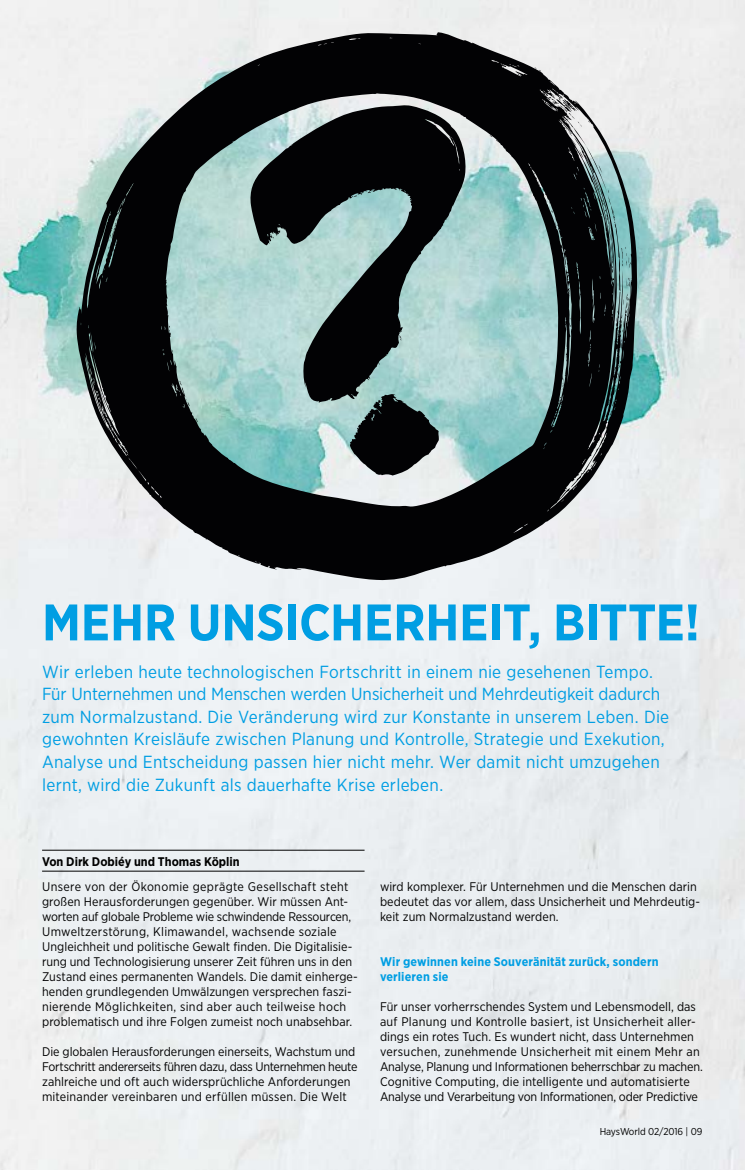
<style>
.page{position:relative;width:745px;height:1170px;background:#fff}
.page>*{position:absolute;margin:0;border:0;box-sizing:border-box;transform-origin:0 0}
.t1{font:700 51.25px "Gotham Narrow";color:#009ee3}
.t2{font:17.5px/22.5px "Gotham Narrow";letter-spacing:.015em;color:#009ee3}
.t3{font:12.5px/15px "Gotham Narrow";letter-spacing:.005em;color:#000}
.t4{font:700 12.5px/15px "Gotham Narrow";letter-spacing:.01em;color:#009ee3}
.t5{font:700 12.5px "Gotham Narrow";color:#000}
.t6{font:10px "Gotham Narrow";letter-spacing:-.01em;color:#000}
</style>
<div class="page">
<div style="left:0;top:0;width:744px;height:1169px;background:#ebeff1"></div>
<hr style="left:42px;top:849px;width:322px;height:1px;background:#000">
<hr style="left:42px;top:870px;width:322px;height:1px;background:#000">
<svg style="left:77px;top:32px;width:559px;height:548px"></svg>
<svg style="left:246px;top:104px;width:220px;height:298px"></svg>
<svg style="left:544px;top:94px;width:45px;height:42px"></svg>
<svg style="left:577px;top:149px;width:6px;height:9px"></svg>
<svg style="left:598px;top:165px;width:3px;height:8px"></svg>
<svg style="left:363px;top:191px;width:9px;height:2px"></svg>
<svg style="left:108px;top:218px;width:10px;height:30px"></svg>
<svg style="left:621px;top:247px;width:8px;height:21px"></svg>
<svg style="left:593px;top:186px;width:20px;height:87px"></svg>
<svg style="left:399px;top:334px;width:2px;height:6px"></svg>
<svg style="left:615px;top:293px;width:13px;height:49px"></svg>
<svg style="left:179px;top:381px;width:3px;height:4px"></svg>
<svg style="left:99px;top:388px;width:9px;height:24px"></svg>
<svg style="left:560px;top:378px;width:4px;height:13px"></svg>
<svg style="left:610px;top:387px;width:6px;height:5px"></svg>
<svg style="left:349px;top:394px;width:90px;height:81px"></svg>
<svg style="left:609px;top:400px;width:5px;height:15px"></svg>
<svg style="left:186px;top:399px;width:3px;height:7px"></svg>
<svg style="left:195px;top:418px;width:3px;height:4px"></svg>
<h1 class="t1" style="left:42px;top:589px;width:658px">MEHR UNSICHERHEIT, BITTE!</h1>
<p class="t2" style="left:42px;top:660px;width:628px">Wir erleben heute technologischen Fortschritt in einem nie gesehenen Tempo.<br>Für Unternehmen und Menschen werden Unsicherheit und Mehrdeutigkeit dadurch zum Normalzustand. Die Veränderung wird zur Konstante in unserem Leben. Die gewohnten Kreisläufe zwischen Planung und Kontrolle, Strategie und Exekution, Analyse und Entscheidung passen hier nicht mehr. Wer damit nicht umzugehen lernt, wird die Zukunft als dauerhafte Krise erleben.</p>
<p class="t5" style="left:42px;top:853px;width:199px">Von Dirk Dobiéy und Thomas Köplin</p>
<p class="t3" style="left:42px;top:878px;width:317px">Unsere von der Ökonomie geprägte Gesellschaft steht großen Herausforderungen gegenüber. Wir müssen Ant&shy;worten auf globale Probleme wie schwindende Ressourcen, Umweltzerstörung, Klimawandel, wachsende soziale Ungleichheit und politische Gewalt finden. Die Digitalisie&shy;rung und Technologisierung unserer Zeit führen uns in den Zustand eines permanenten Wandels. Die damit einherge&shy;henden grundlegenden Umwälzungen versprechen faszi&shy;nierende Möglichkeiten, sind aber auch teilweise hoch problematisch und ihre Folgen zumeist noch unabsehbar.</p>
<p class="t3" style="left:42px;top:1043px;width:316px">Die globalen Herausforderungen einerseits, Wachstum und Fortschritt andererseits führen dazu, dass Unternehmen heute zahlreiche und oft auch widersprüchliche Anforderungen miteinander vereinbaren und erfüllen müssen. Die Welt</p>
<p class="t3" style="left:380px;top:878px;width:321px">wird komplexer. Für Unternehmen und die Menschen darin bedeutet das vor allem, dass Unsicherheit und Mehrdeutig&shy;keit zum Normalzustand werden.</p>
<p class="t4" style="left:380px;top:953px;width:280px">Wir gewinnen keine Souveränität zurück, sondern verlieren sie</p>
<p class="t3" style="left:380px;top:998px;width:324px">Für unser vorherrschendes System und Lebensmodell, das auf Planung und Kontrolle basiert, ist Unsicherheit aller&shy;dings ein rotes Tuch. Es wundert nicht, dass Unternehmen versuchen, zunehmende Unsicherheit mit einem Mehr an Analyse, Planung und Informationen beherrschbar zu machen.<br>Cognitive Computing, die intelligente und automatisierte Analyse und Verarbeitung von Informationen, oder Predictive</p>
<p class="t6" style="left:599px;top:1125px;width:104px">HaysWorld 02/2016 | 09</p>
</div>
